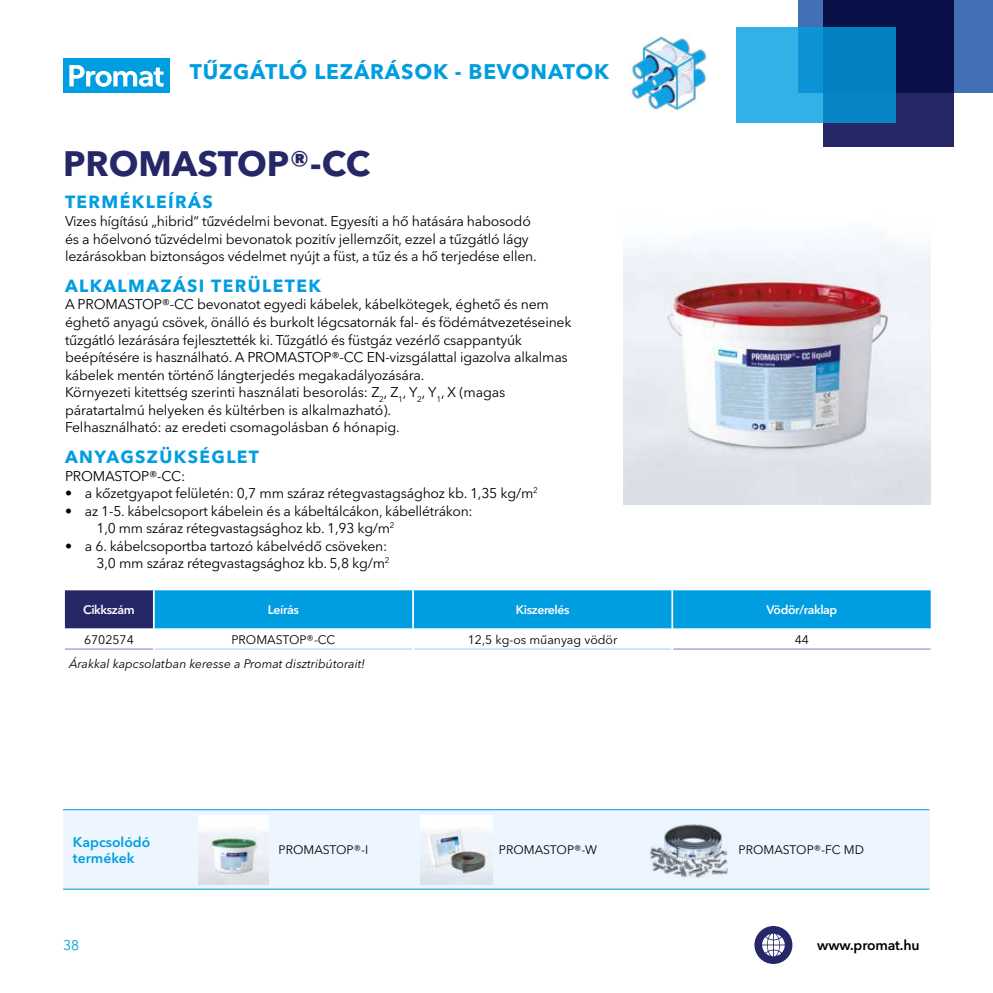
<style>
.page{position:relative;width:993px;height:993px;background:#fff}
.page>*{position:absolute;margin:0;border:0;box-sizing:border-box;transform-origin:0 0}
.t1{font:700 35px "Avenir Next LT Pro";color:#252767}
.t2{font:700 21px "Avenir Next LT Pro";letter-spacing:.04em;color:#009de0}
.t3{font:700 17.5px "Avenir Next LT Pro";letter-spacing:.08em;color:#009de0}
.t4{font:14px/17.5px "Avenir Next LT Pro";letter-spacing:-.015em;color:#000}
.t5{font:600 14px/16.8px "Avenir Next LT Pro";color:#009de0}
.t6{font:600 14px "Avenir Next LT Pro";letter-spacing:-.01em;color:#000}
.t7{font:14px "Avenir Next LT Pro";color:#009de0}
.t8{font:12.25px "Avenir Next LT Pro";color:#000}
.t9{font:italic 12.25px "Avenir Next LT Pro";color:#000}
.t10{font:600 12.25px "Avenir Next LT Pro";letter-spacing:-.03em;color:#fff}
</style>
<div class="page">
<div style="left:798px;top:0;width:194px;height:92px;background:#4370b4"></div>
<svg style="left:822px;top:0;width:130px;height:146px;background:#141a55"></svg>
<svg style="left:736px;top:28px;width:159px;height:95px;background:#1998d4"></svg>
<div style="left:63px;top:58px;width:107px;height:35px;background:#009de0"></div>
<svg style="left:69px;top:65px;width:94px;height:22px"></svg>
<div style="left:754px;top:925px;width:38px;height:38px;background:#252767;border-radius:50%"></div>
<svg style="left:762px;top:933px;width:22px;height:22px"></svg>
<img style="left:630px;top:36px;width:77px;height:74px">
<img style="left:623px;top:234px;width:306px;height:270px">
<div style="left:64px;top:589px;width:90px;height:40px;background:#252767"></div>
<hr style="left:65px;top:648px;width:88px;height:1px;background:#7e7ba9">
<hr style="left:673px;top:648px;width:257px;height:1px;background:#7e7ba9">
<hr style="left:155px;top:648px;width:257px;height:1px;background:#9ccff3">
<hr style="left:414px;top:648px;width:257px;height:1px;background:#9ccff3">
<div style="left:154px;top:590px;width:777px;height:40px;background:#009de0"></div>
<hr style="left:153px;top:590px;width:2px;height:39px;background:#fff">
<hr style="left:412px;top:590px;width:2px;height:39px;background:#fff">
<hr style="left:671px;top:590px;width:2px;height:39px;background:#fff">
<hr style="left:930px;top:588px;width:2px;height:41px;background:#fff">
<hr style="left:65px;top:628px;width:88px;height:2px;background:#fff">
<hr style="left:155px;top:628px;width:257px;height:2px;background:#fff">
<hr style="left:414px;top:628px;width:257px;height:2px;background:#fff">
<hr style="left:673px;top:628px;width:257px;height:2px;background:#fff">
<hr style="left:65px;top:588px;width:89px;height:2px;background:#fff">
<hr style="left:63px;top:588px;width:2px;height:41px;background:#fff">
<div style="left:63px;top:809px;width:866px;height:80px;background:#edf6fe"></div>
<hr style="left:63px;top:888px;width:866px;height:1px;background:#009de0">
<hr style="left:63px;top:809px;width:866px;height:1px;background:#009de0">
<img style="left:420px;top:815px;width:72px;height:69px">
<img style="left:198px;top:815px;width:70px;height:69px">
<img style="left:649px;top:824px;width:79px;height:55px">
<h2 class="t2" style="left:190px;top:59px;width:420px">TŰZGÁTLÓ LEZÁRÁSOK - BEVONATOK</h2>
<h1 class="t1" style="left:63px;top:144px;width:308px">PROMASTOP®-CC</h1>
<p class="t3" style="left:65px;top:192px;width:149px">TERMÉKLEÍRÁS</p>
<p class="t4" style="left:65px;top:212px;width:473px">Vizes hígítású „hibrid“ tűzvédelmi bevonat. Egyesíti a hő hatására habosodó és a hőelvonó tűzvédelmi bevonatok pozitív jellemzőit, ezzel a tűzgátló lágy lezárásokban biztonságos védelmet nyújt a füst, a tűz és a hő terjedése ellen.</p>
<p class="t3" style="left:65px;top:275px;width:257px">ALKALMAZÁSI TERÜLETEK</p>
<p class="t4" style="left:65px;top:296px;width:508px">A PROMASTOP®-CC bevonatot egyedi kábelek, kábelkötegek, éghető és nem éghető anyagú csövek, önálló és burkolt légcsatornák fal- és födémátvezetéseinek tűzgátló lezárására fejlesztették ki. Tűzgátló és füstgáz vezérlő csappantyúk beépítésére is használható. A PROMASTOP®-CC EN-vizsgálattal igazolva alkalmas kábelek mentén történő lángterjedés megakadályozására.<br>Környezeti kitettség szerinti használati besorolás: Z<sub>2</sub>, Z<sub>1</sub>, Y<sub>2</sub>, Y<sub>1</sub>, X (magas páratartalmú helyeken és kültérben is alkalmazható).<br>Felhasználható: az eredeti csomagolásban 6 hónapig.</p>
<p class="t3" style="left:65px;top:446px;width:195px">ANYAGSZÜKSÉGLET</p>
<p class="t4" style="left:65px;top:467px;width:122px">PROMASTOP®-CC:</p>
<p class="t4" style="left:65px;top:484px;width:474px">• a kőzetgyapot felületén: 0,7 mm száraz rétegvastagsághoz kb. 1,35 kg/m<sup>2</sup></p>
<p class="t4" style="left:96px;top:502px;width:377px;text-indent:-32px">• az 1-5. kábelcsoport kábelein és a kábeltálcákon, kábellétrákon:<br>1,0 mm száraz rétegvastagsághoz kb. 1,93 kg/m<sup>2</sup></p>
<p class="t4" style="left:65px;top:537px;width:326px;text-align:right">• a 6. kábelcsoportba tartozó kábelvédő csöveken:<br>3,0 mm száraz rétegvastagsághoz kb. 5,8 kg/m<sup>2</sup></p>
<p class="t10" style="left:83px;top:603px;width:53px">Cikkszám</p>
<p class="t10" style="left:268px;top:603px;width:32px">Leírás</p>
<p class="t10" style="left:515px;top:603px;width:55px">Kiszerelés</p>
<p class="t10" style="left:766px;top:603px;width:72px">Vödör/raklap</p>
<p class="t8" style="left:84px;top:632px;width:51px">6702574</p>
<p class="t8" style="left:231px;top:632px;width:105px">PROMASTOP®-CC</p>
<p class="t8" style="left:467px;top:632px;width:151px">12,5 kg-os műanyag vödör</p>
<p class="t8" style="left:794px;top:632px;width:16px">44</p>
<p class="t9" style="left:69px;top:656px;width:297px">Árakkal kapcsolatban keresse a Promat disztribútorait!</p>
<p class="t5" style="left:73px;top:833px;width:79px">Kapcsolódó termékek</p>
<p class="t8" style="left:278px;top:842px;width:91px">PROMASTOP®-I</p>
<p class="t8" style="left:499px;top:842px;width:100px">PROMASTOP®-W</p>
<p class="t8" style="left:738px;top:842px;width:127px">PROMASTOP®-FC MD</p>
<p class="t7" style="left:63px;top:936px;width:18px">38</p>
<p class="t6" style="left:817px;top:937px;width:104px">www.promat.hu</p>
</div>
